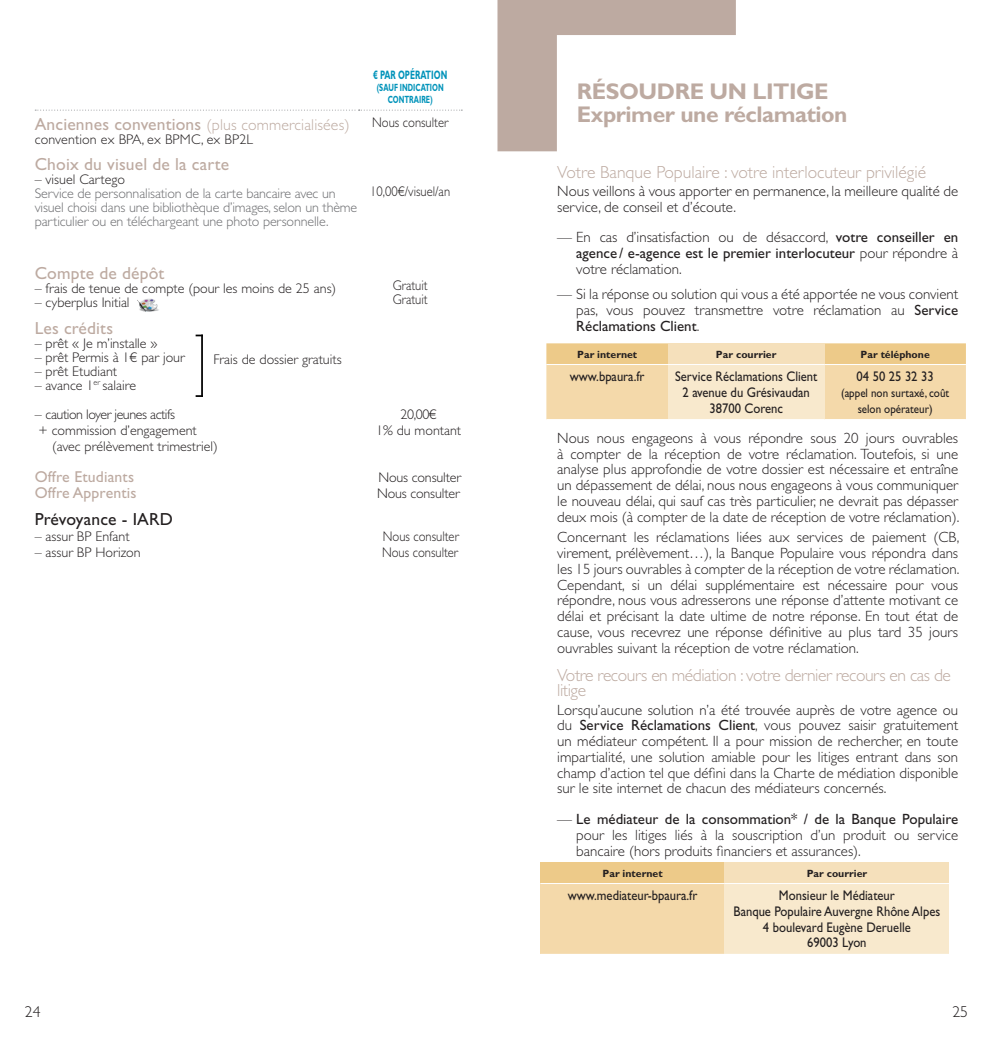
<style>
.page{position:relative;width:993px;height:1042px;background:#fff}
.page>*{position:absolute;margin:0;border:0;box-sizing:border-box;transform-origin:0 0}
.t1{font:700 22.75px/22.8px "Gill Sans Std";letter-spacing:-.02em;color:#bdaaa1}
.TITRE_VIOLET{font:300 17.5px/15.8px "Gill Sans Std";letter-spacing:-.02em;color:#bdaaa1}
.TITRE_VIOLET-2{font:300 17.5px "Gill Sans Std";color:#bdaaa1}
.SS_TITRE_NEW{font:17.5px "Gill Sans Std";letter-spacing:.01em;color:#bdaaa1}
.SS_TITRE_NEW-2{font:17.5px "Gill Sans Std";letter-spacing:.01em;color:#231f20}
.t2{font:300 15.75px "Gill Sans Std";letter-spacing:.01em;color:#bdaaa1}
.BODY_TIRET{font:15.75px "Gill Sans Std";letter-spacing:.01em;color:#bdaaa1}
.t3{font:300 15.75px "Gill Sans Std";color:#231f20}
.BODY_TIRET-2{font:300 14.88px/15.8px "Gill Sans Std";color:#231f20;text-align:justify}
.BODY_TIRET-3{font:300 14px "Gill Sans Std";color:#231f20}
.SS_TITRE_VERT{font:14px "Gill Sans Std";color:#231f20;scale:.9 1}
.SS_TITRE_NEW-3{font:300 14px/14px "Gill Sans Std";letter-spacing:-.01em;color:#6c6d70}
.BODY_TIRET-4{font:300 14px "Gill Sans Std";color:#231f20;scale:.9 1}
.SS_TITRE_TURQUOISE{font:300 14px "Gill Sans Std";color:#231f20;scale:.9 1}
.BODY_TIRET-5{font:300 14px "Gill Sans Std";letter-spacing:-.03em;color:#231f20}
.SS_TITRE_VERT-2{font:12.25px/15.8px "Gill Sans Std";color:#231f20;text-align:center;scale:.9 1}
.t4{font:700 12.25px "Gill Sans Std";color:#0093ba;scale:.64 1}
.t5{font:700 10.5px "Gill Sans Std";color:#231f20}
.t6{font:700 10.5px/12.2px "Gill Sans Std";color:#0093ba;text-align:center;scale:.64 1}
.s1{font-weight:400;font-size:17.5px}
.s2{font-weight:400}
</style>
<div class="page">
<svg style="left:35px;top:110px;width:427px;height:1px"></svg>
<img style="left:138px;top:299px;width:21px;height:12px">
<hr style="left:201px;top:335px;width:2px;height:62px;background:#000">
<svg style="left:195px;top:395px;width:6px;height:2px"></svg>
<svg style="left:497px;top:0;width:238px;height:151px"></svg>
<svg style="left:546px;top:343px;width:419px;height:76px;background:#f2d6a5"></svg>
<div style="left:667px;top:364px;width:157px;height:55px;background:#f8e9cd"></div>
<hr style="left:546px;top:364px;width:121px;height:1px;background:#fff">
<hr style="left:667px;top:364px;width:157px;height:1px;background:#fff">
<hr style="left:824px;top:364px;width:141px;height:1px;background:#fff">
<div style="left:540px;top:862px;width:184px;height:21px;background:#edca89"></div>
<div style="left:724px;top:862px;width:224px;height:21px;background:#f5e0bb"></div>
<div style="left:540px;top:883px;width:184px;height:71px;background:#f4d9aa"></div>
<div style="left:724px;top:883px;width:224px;height:71px;background:#f8e9cd"></div>
<hr style="left:540px;top:883px;width:184px;height:1px;background:#fff">
<hr style="left:724px;top:883px;width:224px;height:1px;background:#fff">
<p class="t2" style="left:35px;top:115px;width:316px"><span class="s1">Anciennes conventions</span> (plus commercialisées)</p>
<p class="BODY_TIRET-3" style="left:35px;top:131px;width:220px">convention ex BPA, ex BPMC, ex BP2L</p>
<p class="t4" style="left:373px;top:67px;width:117px">€ PAR OPÉRATION</p>
<p class="t6" style="left:376px;top:81px;width:106px">(SAUF INDICATION<br>CONTRAIRE)</p>
<p class="SS_TITRE_TURQUOISE" style="left:372px;top:115px;width:86px">Nous consulter</p>
<p class="SS_TITRE_NEW" style="left:35px;top:154px;width:196px">Choix du visuel de la carte</p>
<p class="BODY_TIRET-3" style="left:35px;top:172px;width:92px">– visuel Cartego</p>
<p class="SS_TITRE_NEW-3" style="left:35px;top:187px;width:324px">Service de personnalisation de la carte bancaire avec un visuel choisi dans une bibliothèque d’images, selon un thème particulier ou en téléchargeant une photo personnelle.</p>
<p class="SS_TITRE_TURQUOISE" style="left:370px;top:183px;width:90px">10,00€/visuel/an</p>
<p class="SS_TITRE_NEW" style="left:35px;top:263px;width:131px">Compte de dépôt</p>
<p class="BODY_TIRET-3" style="left:35px;top:280px;width:303px">– frais de tenue de compte (pour les moins de 25 ans)</p>
<p class="BODY_TIRET-3" style="left:35px;top:294px;width:96px">– cyberplus Initial</p>
<p class="BODY_TIRET-4" style="left:392px;top:278px;width:40px">Gratuit</p>
<p class="BODY_TIRET-4" style="left:392px;top:292px;width:40px">Gratuit</p>
<p class="SS_TITRE_NEW" style="left:35px;top:318px;width:80px">Les crédits</p>
<p class="BODY_TIRET-3" style="left:35px;top:335px;width:124px">– prêt « Je m’installe »</p>
<p class="BODY_TIRET-3" style="left:35px;top:349px;width:151px">– prêt Permis à 1€ par jour</p>
<p class="BODY_TIRET-3" style="left:35px;top:363px;width:84px">– prêt Etudiant</p>
<p class="BODY_TIRET-3" style="left:35px;top:377px;width:103px">– avance 1<sup>er</sup> salaire</p>
<p class="BODY_TIRET-5" style="left:35px;top:407px;width:142px">– caution loyer jeunes actifs</p>
<p class="BODY_TIRET-3" style="left:400px;top:407px;width:38px">20,00€</p>
<p class="BODY_TIRET-3" style="left:39px;top:422px;width:160px">+ commission d’engagement</p>
<p class="BODY_TIRET-3" style="left:376px;top:422px;width:87px">1% du montant</p>
<p class="BODY_TIRET-3" style="left:52px;top:438px;width:167px">(avec prélèvement trimestriel)</p>
<p class="BODY_TIRET" style="left:35px;top:468px;width:101px">Offre Etudiants</p>
<p class="BODY_TIRET-3" style="left:378px;top:470px;width:84px">Nous consulter</p>
<p class="BODY_TIRET" style="left:35px;top:484px;width:103px">Offre Apprentis</p>
<p class="BODY_TIRET-3" style="left:377px;top:485px;width:84px">Nous consulter</p>
<p class="SS_TITRE_NEW-2" style="left:35px;top:509px;width:140px">Prévoyance - IARD</p>
<p class="BODY_TIRET-3" style="left:35px;top:528px;width:96px">– assur BP Enfant</p>
<p class="BODY_TIRET-4" style="left:383px;top:528px;width:86px">Nous consulter</p>
<p class="BODY_TIRET-3" style="left:35px;top:544px;width:107px">– assur BP Horizon</p>
<p class="BODY_TIRET-4" style="left:382px;top:544px;width:86px">Nous consulter</p>
<p class="BODY_TIRET-3" style="left:213px;top:351px;width:130px">Frais de dossier gratuits</p>
<p class="t1" style="left:576px;top:80px;width:272px">RÉSOUDRE UN LITIGE<br>Exprimer une réclamation</p>
<p class="TITRE_VIOLET-2" style="left:557px;top:162px;width:370px">Votre Banque Populaire : votre interlocuteur privilégié</p>
<p class="BODY_TIRET-2" style="left:557px;top:183px;width:402px">Nous veillons à vous apporter en permanence, la meilleure qualité de service, de conseil et d’écoute.</p>
<p class="BODY_TIRET-2" style="left:576px;top:230px;width:383px;text-indent:-19px">— En cas d’insatisfaction ou de désaccord, <span class="s2">votre conseiller en agence / e-agence est le premier interlocuteur</span> pour répondre à votre réclamation.</p>
<p class="BODY_TIRET-2" style="left:576px;top:287px;width:383px;text-indent:-19px">— Si la réponse ou solution qui vous a été apportée ne vous convient pas, vous pouvez transmettre votre réclamation au <span class="s2">Service Réclamations Client</span>.</p>
<p class="t5" style="left:577px;top:348px;width:61px">Par internet</p>
<p class="t5" style="left:715px;top:348px;width:62px">Par courrier</p>
<p class="t5" style="left:860px;top:348px;width:71px">Par téléphone</p>
<p class="SS_TITRE_VERT" style="left:569px;top:368px;width:85px">www.bpaura.fr</p>
<p class="SS_TITRE_VERT" style="left:674px;top:368px;width:160px">Service Réclamations Client</p>
<p class="SS_TITRE_VERT" style="left:682px;top:384px;width:143px">2 avenue du Grésivaudan</p>
<p class="SS_TITRE_VERT" style="left:709px;top:400px;width:83px">38700 Corenc</p>
<p class="SS_TITRE_VERT" style="left:856px;top:368px;width:87px">04 50 25 32 33</p>
<p class="SS_TITRE_VERT-2" style="left:840px;top:385px;width:122px">(appel non surtaxé, coût selon opérateur)</p>
<p class="BODY_TIRET-2" style="left:557px;top:430px;width:403px">Nous nous engageons à vous répondre sous 20 jours ouvrables à compter de la réception de votre réclamation. Toutefois, si une analyse plus approfondie de votre dossier est nécessaire et entraîne un dépassement de délai, nous nous engageons à vous communiquer le nouveau délai, qui sauf cas très particulier, ne devrait pas dépasser deux mois (à compter de la date de réception de votre réclamation).</p>
<p class="BODY_TIRET-2" style="left:557px;top:529px;width:403px">Concernant les réclamations liées aux services de paiement (CB, virement, prélèvement…), la Banque Populaire vous répondra dans les 15 jours ouvrables à compter de la réception de votre réclamation.<br>Cependant, si un délai supplémentaire est nécessaire pour vous répondre, nous vous adresserons une réponse d’attente motivant ce délai et précisant la date ultime de notre réponse. En tout état de cause, vous recevrez une réponse définitive au plus tard 35 jours ouvrables suivant la réception de votre réclamation.</p>
<p class="TITRE_VIOLET" style="left:557px;top:667px;width:395px">Votre recours en médiation : votre dernier recours en cas de litige</p>
<p class="BODY_TIRET-2" style="left:557px;top:702px;width:402px">Lorsqu’aucune solution n’a été trouvée auprès de votre agence ou du <span class="s2">Service Réclamations Client</span>, vous pouvez saisir gratuitement un médiateur compétent. Il a pour mission de rechercher, en toute impartialité, une solution amiable pour les litiges entrant dans son champ d’action tel que défini dans la Charte de médiation disponible sur le site internet de chacun des médiateurs concernés.</p>
<p class="BODY_TIRET-2" style="left:576px;top:811px;width:383px;text-indent:-19px">— <span class="s2">Le médiateur de la consommation* / de la Banque Populaire </span>pour les litiges liés à la souscription d’un produit ou service bancaire (hors produits financiers et assurances).</p>
<p class="t5" style="left:602px;top:867px;width:61px">Par internet</p>
<p class="t5" style="left:806px;top:867px;width:62px">Par courrier</p>
<p class="SS_TITRE_VERT" style="left:567px;top:887px;width:146px">www.mediateur-bpaura.fr</p>
<p class="SS_TITRE_VERT" style="left:778px;top:887px;width:130px">Monsieur le Médiateur</p>
<p class="SS_TITRE_VERT" style="left:733px;top:903px;width:231px">Banque Populaire Auvergne Rhône Alpes</p>
<p class="SS_TITRE_VERT" style="left:762px;top:919px;width:166px">4 boulevard Eugène Deruelle</p>
<p class="SS_TITRE_VERT" style="left:807px;top:934px;width:67px">69003 Lyon</p>
<p class="t3" style="left:25px;top:1003px;width:17px">24</p>
<p class="t3" style="left:952px;top:1003px;width:17px">25</p>
</div>
